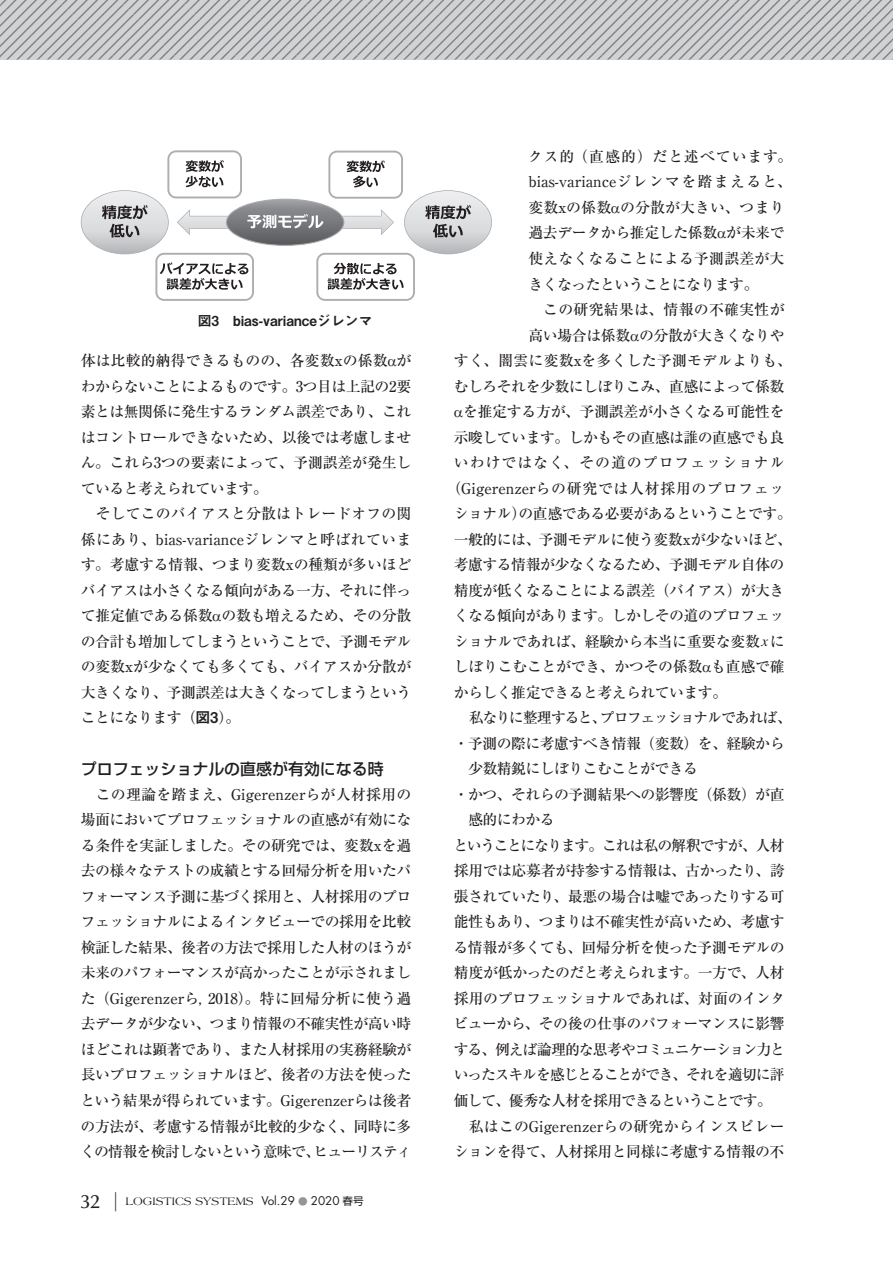
<style>
.page{position:relative;width:893px;height:1263px;background:#fff}
.page>*{position:absolute;margin:0;border:0;box-sizing:border-box;transform-origin:0 0}
.新ゴ_見出し前１行あき{font:500 15.9px "Shin Go Pro";color:#231f20}
.本文{font:500 14.85px/25.5px "Ryumin Pro";letter-spacing:-.035em;color:#231f20;text-align:justify}
.本文-2{font:500 14.85px/25.5px "Ryumin Pro";letter-spacing:.01em;color:#231f20}
.本文-3{font:500 14.85px/25.5px "Ryumin Pro";color:#231f20;text-align:right}
.本文-4{font:500 14.85px "Ryumin Pro";letter-spacing:.05em;color:#231f20}
.本文-5{font:500 14.85px "Ryumin Pro";letter-spacing:-.08em;color:#231f20}
.本文-6{font:500 14.85px "Ryumin Pro";letter-spacing:.015em;color:#231f20}
.本文-7{font:500 14.85px "Ryumin Pro";letter-spacing:.065em;color:#231f20}
.本文-8{font:500 14.85px "Ryumin Pro";letter-spacing:.02em;color:#231f20}
.キャプション{font:13.8px "Midashi Go Pro MB31";color:#231f20}
.t1{font:11.7px "Americana Std";color:#231f20}
.s1{font-family:"Midashi Go Pro MB31";font-weight:400}
.s2{font-family:"Optima LT Std";font-weight:500;font-size:19.2px}
.s3{font-family:"Midashi Go Pro MB31";font-size:19.2px}
.s4{font-family:"Futura Std"}
.s5{font-family:"Gothic BBB Pro";font-weight:500;font-size:9.6px;color:#939598}
.s6{font-family:"Shin Go Pro";font-size:10.65px}
.s7{font-family:"Times LT Std";font-weight:400;font-style:italic}
</style>
<div class="page">
<svg style="left:0;top:0;width:893px;height:60px;background:#c0c2c4"></svg>
<svg style="left:81px;top:150px;width:411px;height:151px"></svg>
<p class="キャプション" style="left:198px;top:309px;width:176px">図3　bias-varianceジレンマ</p>
<p class="本文" style="left:81px;top:347px;width:332px">体は比較的納得できるものの、各変数xの係数がわからないことによるものです。3つ目は上記の2要素とは無関係に発生するランダム誤差であり、これはコントロールできないため、以後では考慮しません。これら3つの要素によって、予測誤差が発生していると考えられています。</p>
<p class="本文" style="left:81px;top:500px;width:332px;text-indent:15px">そしてこのバイアスと分散はトレードオフの関係にあり、bias-varianceジレンマと呼ばれています。考慮する情報、つまり変数xの種類が多いほどバイアスは小さくなる傾向がある一方、それに伴って推定値である係数の数も増えるため、その分散の合計も増加してしまうということで、予測モデルの変数xが少なくても多くても、バイアスか分散が大きくなり、予測誤差は大きくなってしまうということになります（<span class="s1">図3</span>）。</p>
<p class="新ゴ_見出し前１行あき" style="left:81px;top:756px;width:304px">プロフェッショナルの直感が有効になる時</p>
<p class="本文" style="left:80px;top:780px;width:333px;text-indent:15px">この理論を踏まえ、Gigerenzerらが人材採用の場面においてプロフェッショナルの直感が有効になる条件を実証しました。その研究では、変数xを過去の様々なテストの成績とする回帰分析を用いたパフォーマンス予測に基づく採用と、人材採用のプロフェッショナルによるインタビューでの採用を比較検証した結果、後者の方法で採用した人材のほうが未来のパフォーマンスが高かったことが示されました（Gigerenzerら, 2018）。特に回帰分析に使う過去データが少ない、つまり情報の不確実性が高い時ほどこれは顕著であり、また人材採用の実務経験が長いプロフェッショナルほど、後者の方法を使ったという結果が得られています。Gigerenzerらは後者の方法が、考慮する情報が比較的少なく、同時に多くの情報を検討しないという意味で、ヒューリスティ</p>
<p class="t1" style="left:81px;top:1195px;width:285px"><span class="s2">32</span> <span class="s3">│</span>LOGISTICS SYSTEMS <span class="s4">Vol.29</span> <span class="s5">●</span> <span class="s4">2020</span> <span class="s6">春号</span></p>
<p class="本文-2" style="left:528px;top:143px;width:266px">クス的（直感的）だと述べています。bias-varianceジレンマを踏まえると、変数xの係数の分散が大きい、つまり過去データから推定した係数が未来で使えなくなることによる予測誤差が大きくなったということになります。</p>
<p class="本文-8" style="left:543px;top:298px;width:243px">この研究結果は、情報の不確実性が</p>
<p class="本文" style="left:528px;top:321px;width:258px">高い場合は係数の分散が大きくなりや</p>
<p class="本文-6" style="left:454px;top:349px;width:339px">すく、闇雲に変数xを多くした予測モデルよりも、</p>
<p class="本文" style="left:454px;top:372px;width:332px">むしろそれを少数にしぼりこみ、直感によって係数</p>
<p class="本文" style="left:463px;top:398px;width:323px">を推定する方が、予測誤差が小さくなる可能性を</p>
<p class="本文" style="left:454px;top:423px;width:332px">示唆しています。しかもその直感は誰の直感でも良</p>
<p class="本文-7" style="left:454px;top:451px;width:332px">いわけではなく、その道のプロフェッショナル</p>
<p class="本文-4" style="left:446px;top:476px;width:339px">（Gigerenzerらの研究では人材採用のプロフェッ</p>
<p class="本文" style="left:454px;top:500px;width:339px">ショナル）の直感である必要があるということです。</p>
<p class="本文" style="left:454px;top:525px;width:339px">一般的には、予測モデルに使う変数xが少ないほど、</p>
<p class="本文" style="left:454px;top:551px;width:332px">考慮する情報が少なくなるため、予測モデル自体の</p>
<p class="本文" style="left:454px;top:576px;width:332px">精度が低くなることによる誤差（バイアス）が大き</p>
<p class="本文" style="left:454px;top:602px;width:332px">くなる傾向があります。しかしその道のプロフェッ</p>
<p class="本文" style="left:454px;top:627px;width:332px">ショナルであれば、経験から本当に重要な変数<span class="s7">x</span>に</p>
<p class="本文" style="left:454px;top:653px;width:332px">しぼりこむことができ、かつその係数も直感で確</p>
<p class="本文" style="left:454px;top:678px;width:275px">からしく推定できると考えられています。</p>
<p class="本文-5" style="left:469px;top:706px;width:325px">私なりに整理すると、プロフェッショナルであれば、</p>
<p class="本文" style="left:468px;top:729px;width:318px;text-indent:-14px">・予測の際に考慮すべき情報（変数）を、経験から少数精鋭にしぼりこむことができる</p>
<p class="本文" style="left:468px;top:780px;width:318px;text-indent:-14px">・かつ、それらの予測結果への影響度（係数）が直感的にわかる</p>
<p class="本文" style="left:453px;top:831px;width:333px">ということになります。これは私の解釈ですが、人材採用では応募者が持参する情報は、古かったり、誇張されていたり、最悪の場合は嘘であったりする可能性もあり、つまりは不確実性が高いため、考慮する情報が多くても、回帰分析を使った予測モデルの精度が低かったのだと考えられます。一方で、人材採用のプロフェッショナルであれば、対面のインタビューから、その後の仕事のパフォーマンスに影響する、例えば論理的な思考やコミュニケーション力といったスキルを感じとることができ、それを適切に評価して、優秀な人材を採用できるということです。</p>
<p class="本文-3" style="left:454px;top:1112px;width:332px">私はこのGigerenzerらの研究からインスピレーションを得て、人材採用と同様に考慮する情報の不</p>
</div>
